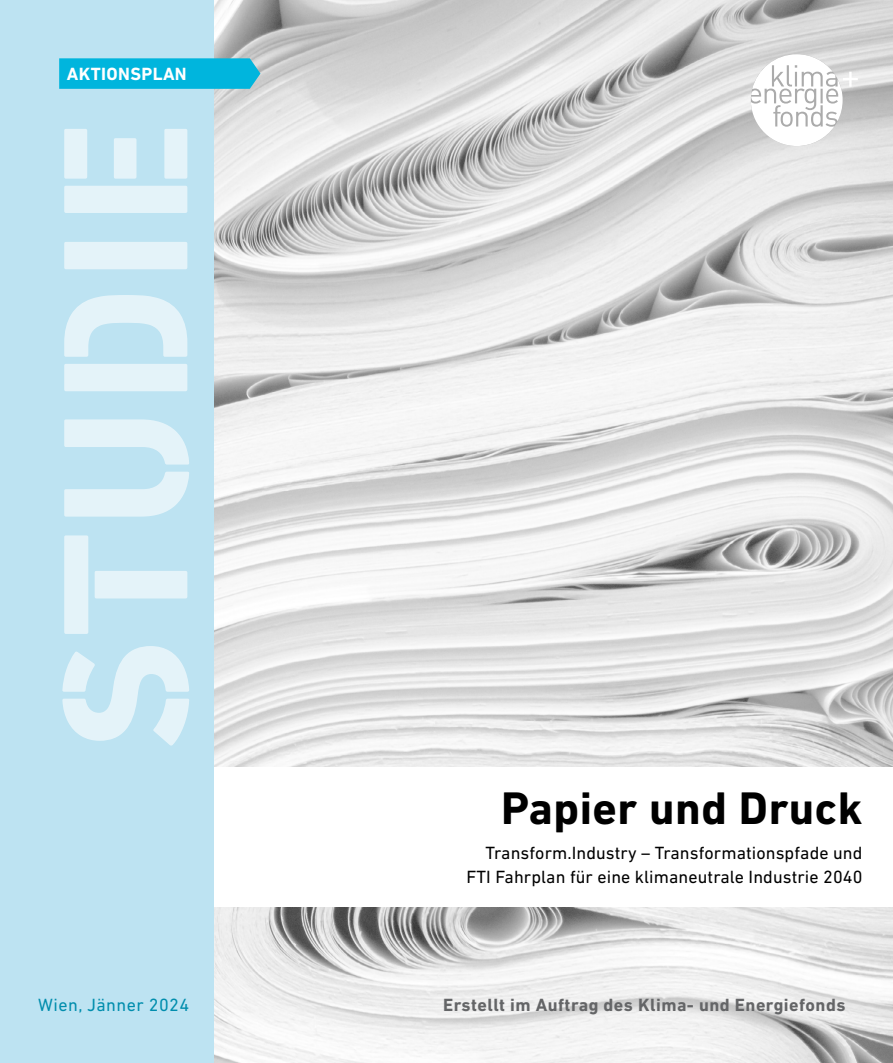
<style>
.page{position:relative;width:893px;height:1063px;background:#bde3f2}
.page>*{position:absolute;margin:0;border:0;box-sizing:border-box;transform-origin:0 0}
.t1{font:700 46.5px "DIN Next LT Pro";letter-spacing:.01em;color:#000}
.t2{font:18px/24px "DIN Next LT Pro";letter-spacing:.005em;color:#000;text-align:right}
.t3{font:700 18px "DIN Next LT Pro";letter-spacing:.025em;color:#646567}
.t4{font:18px "DIN Next LT Pro";letter-spacing:.025em;color:#008dad}
.t5{font:700 18px "DIN Next LT Pro";letter-spacing:.02em;color:#fff}
</style>
<div class="page">
<img style="left:215px;top:0;width:678px;height:1063px">
<svg style="left:62px;top:129px;width:127px;height:617px"></svg>
<div style="left:215px;top:767px;width:678px;height:140px;background:#fff"></div>
<svg style="left:751px;top:54px;width:107px;height:92px;background:#e6e6e6"></svg>
<svg style="left:59px;top:58px;width:201px;height:31px;background:#08b6dc"></svg>
<p class="t5" style="left:67px;top:63px;width:121px">AKTIONSPLAN</p>
<h1 class="t1" style="left:501px;top:781px;width:363px">Papier und Druck</h1>
<p class="t2" style="left:466px;top:841px;width:398px">Transform.Industry – Transformationspfade und<br>FTI Fahrplan für eine klimaneutrale Industrie 2040</p>
<p class="t4" style="left:38px;top:994px;width:152px">Wien, Jänner 2024</p>
<p class="t3" style="left:443px;top:994px;width:404px">Erstellt im Auftrag des Klima- und Energiefonds</p>
</div>
